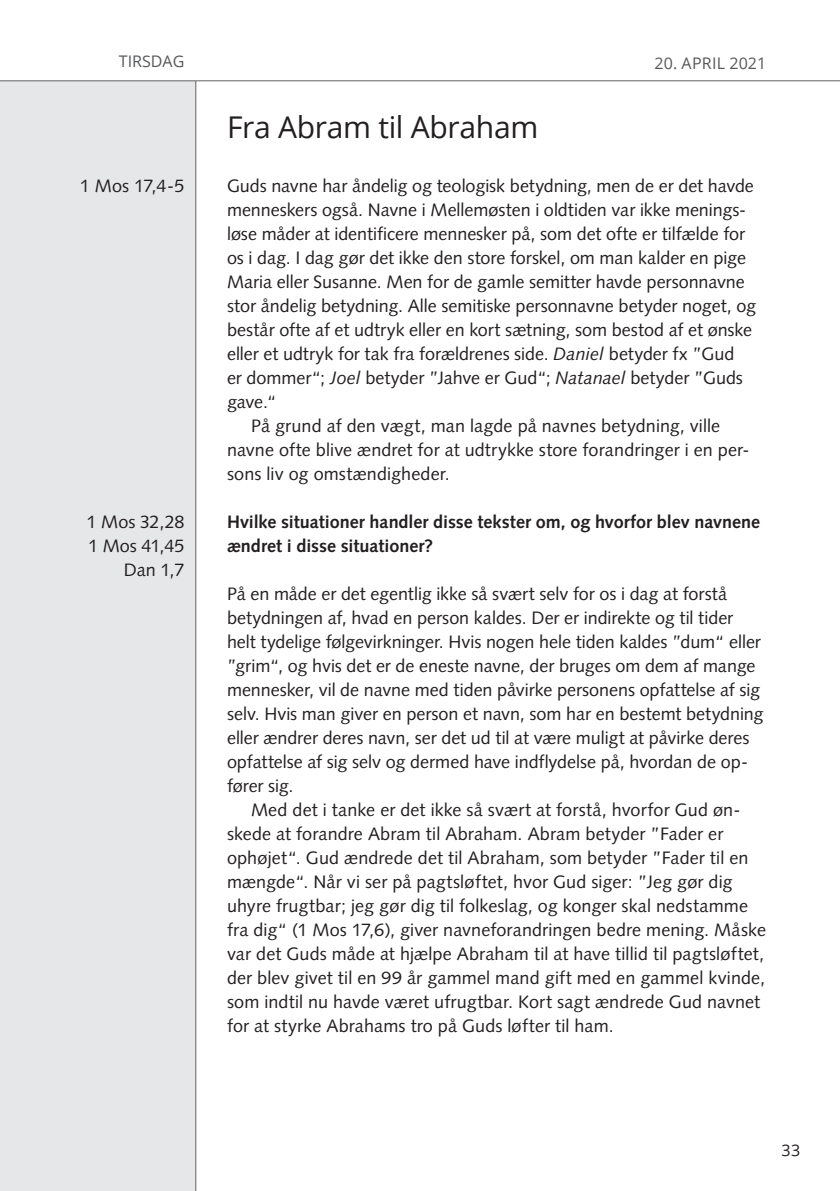
<style>
.page{position:relative;width:840px;height:1191px;background:#fff}
.page>*{position:absolute;margin:0;border:0;box-sizing:border-box;transform-origin:0 0}
.t1{font:30px "Open Sans";letter-spacing:-.01em;color:#231f20}
.t2{font:18px/24px "Syntax LT Std";color:#231f20}
.t3{font:700 18px/24px "Syntax LT Std";color:#231f20}
.t4{font:16px "Open Sans";letter-spacing:.005em;color:#57585a}
.t5{font:16px "Open Sans";color:#231f20}
.s1{font-style:italic}
</style>
<div class="page">
<div style="left:0;top:0;width:196px;height:1191px;background:#e6e7e9"></div>
<hr style="left:195px;top:0;width:1px;height:1191px;background:#636366">
<div style="left:0;top:0;width:839px;height:81px;background:#fff"></div>
<hr style="left:0;top:80px;width:839px;height:1px;background:#636366">
<p class="t4" style="left:119px;top:50px;width:67px">TIRSDAG</p>
<p class="t2" style="left:80px;top:174px;width:106px">1 Mos 17,4-5</p>
<p class="t2" style="left:87px;top:510px;width:99px;text-align:right">1 Mos 32,28<br>1 Mos 41,45<br>Dan 1,7</p>
<h1 class="t1" style="left:227px;top:106px;width:313px">Fra Abram til Abraham</h1>
<p class="t4" style="left:654px;top:52px;width:113px">20. APRIL 2021</p>
<p class="t2" style="left:227px;top:174px;width:528px">Guds navne har åndelig og teologisk betydning, men de er det havde</p>
<p class="t2" style="left:227px;top:198px;width:520px">menneskers også. Navne i Mellemøsten i oldtiden var ikke menings-</p>
<p class="t2" style="left:227px;top:222px;width:519px">løse måder at identificere mennesker på, som det ofte er tilfælde for</p>
<p class="t2" style="left:227px;top:246px;width:520px">os i dag. I dag gør det ikke den store forskel, om man kalder en pige</p>
<p class="t2" style="left:227px;top:270px;width:519px">Maria eller Susanne. Men for de gamle semitter havde personnavne</p>
<p class="t2" style="left:227px;top:294px;width:530px">stor åndelig betydning. Alle semitiske personnavne betyder noget, og</p>
<p class="t2" style="left:227px;top:318px;width:526px">består ofte af et udtryk eller en kort sætning, som bestod af et ønske</p>
<p class="t2" style="left:227px;top:342px;width:508px">eller et udtryk for tak fra forældrenes side. <span class="s1">Daniel</span> betyder fx ”Gud</p>
<p class="t2" style="left:227px;top:366px;width:517px">er dommer“; <span class="s1">Joel</span> betyder ”Jahve er Gud“; <span class="s1">Natanael</span> betyder ”Guds</p>
<p class="t2" style="left:227px;top:390px;width:51px">gave.“</p>
<p class="t2" style="left:251px;top:414px;width:470px">På grund af den vægt, man lagde på navnes betydning, ville</p>
<p class="t2" style="left:227px;top:438px;width:524px">navne ofte blive ændret for at udtrykke store forandringer i en per-</p>
<p class="t2" style="left:227px;top:462px;width:224px">sons liv og omstændigheder.</p>
<p class="t3" style="left:227px;top:510px;width:534px">Hvilke situationer handler disse tekster om, og hvorfor blev navnene ændret i disse situationer?</p>
<p class="t2" style="left:227px;top:582px;width:537px">På en måde er det egentlig ikke så svært selv for os i dag at forstå betydningen af, hvad en person kaldes. Der er indirekte og til tider helt tydelige følgevirkninger. Hvis nogen hele tiden kaldes ”dum“ eller ”grim“, og hvis det er de eneste navne, der bruges om dem af mange mennesker, vil de navne med tiden påvirke personens opfattelse af sig selv. Hvis man giver en person et navn, som har en bestemt betydning eller ændrer deres navn, ser det ud til at være muligt at påvirke deres opfattelse af sig selv og dermed have indflydelse på, hvordan de op&shy;fører sig.</p>
<p class="t2" style="left:227px;top:798px;width:540px;text-indent:24px">Med det i tanke er det ikke så svært at forstå, hvorfor Gud øn&shy;skede at forandre Abram til Abraham. Abram betyder ”Fader er ophøjet“. Gud ændrede det til Abraham, som betyder ”Fader til en mængde“. Når vi ser på pagtsløftet, hvor Gud siger: ”Jeg gør dig uhyre frugtbar; jeg gør dig til folkeslag, og konger skal nedstamme fra dig“ (1 Mos 17,6), giver navneforandringen bedre mening. Måske var det Guds måde at hjælpe Abraham til at have tillid til pagtsløftet, der blev givet til en 99 år gammel mand gift med en gammel kvinde, som indtil nu havde været ufrugtbar. Kort sagt ændrede Gud navnet for at styrke Abrahams tro på Guds løfter til ham.</p>
<p class="t5" style="left:781px;top:1138px;width:20px">33</p>
</div>
